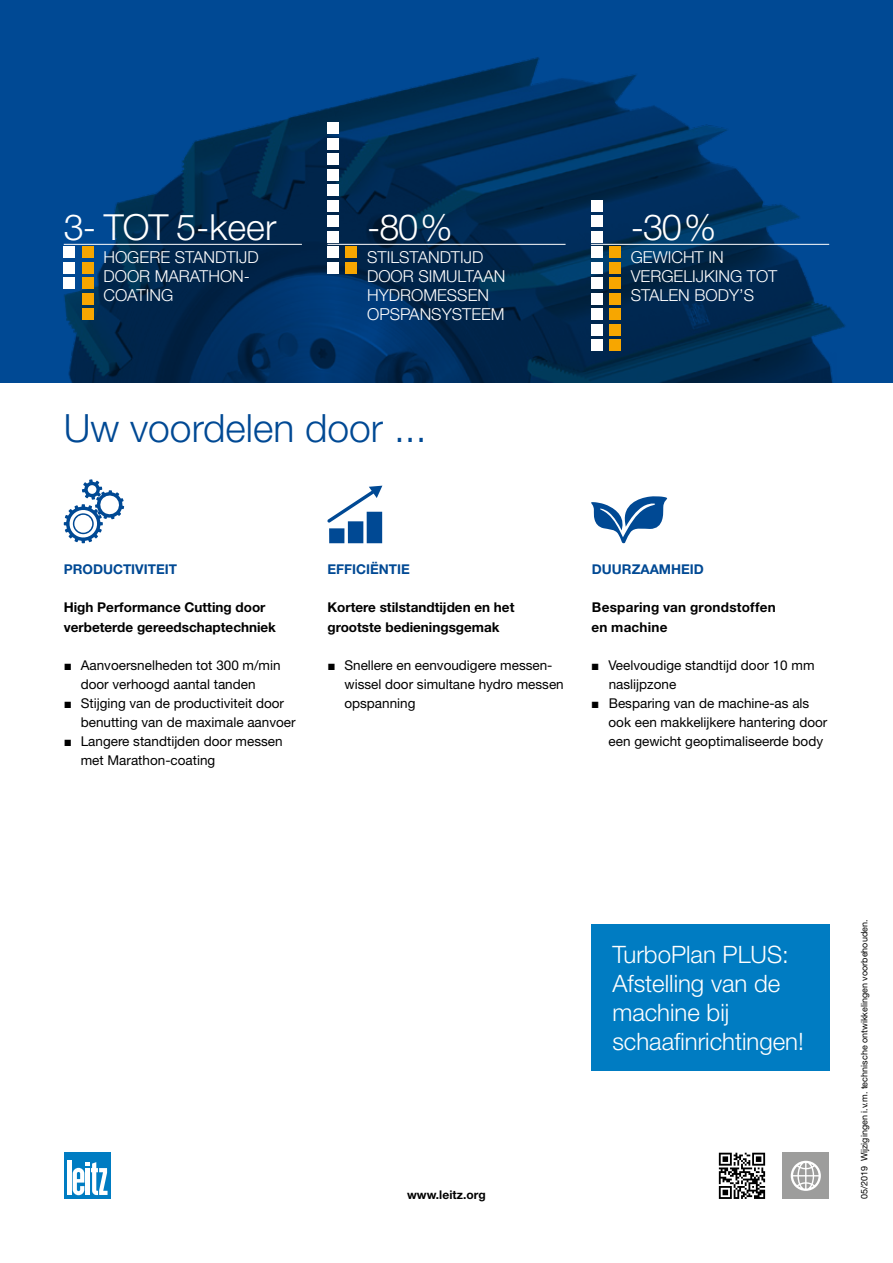
<style>
.page{position:relative;width:893px;height:1263px;background:#fff}
.page>*{position:absolute;margin:0;border:0;box-sizing:border-box;transform-origin:0 0}
.t1{font:300 39px "Helvetica Neue LT Pro";color:#004994}
.t2{font:300 36px "Helvetica Neue LT Pro";letter-spacing:-.03em;color:#fff}
.t3{font:300 24px/28.8px "Helvetica Neue LT Pro";color:#fff}
.t4{font:300 16.5px/19px "Helvetica Neue LT Pro";color:#fff}
.t5{font:13.5px/19.2px "Helvetica Neue LT Pro";color:#000}
.t6{font:700 13.5px/19.2px "Helvetica Neue LT Pro";color:#000}
.t7{font:700 13.5px "Helvetica Neue LT Pro";color:#004994}
.t8{font:700 13.5px/19.2px "Helvetica Neue LT Pro";letter-spacing:.02em;color:#000}
.t9{font:700 12px "Helvetica Neue LT Pro";letter-spacing:.005em;color:#000}
.t10{font:9px "Helvetica Neue LT Pro";color:#000}
.s1{font-family:"Arial";font-weight:700}
</style>
<div class="page">
<img style="left:0;top:0;width:893px;height:383px">
<div style="left:64px;top:1152px;width:47px;height:47px;background:#007cc2"></div>
<div style="left:67px;top:1160px;width:5px;height:35px;background:#fff"></div>
<svg style="left:73px;top:1162px;width:35px;height:33px"></svg>
<svg style="left:64px;top:479px;width:60px;height:64px"></svg>
<svg style="left:591px;top:496px;width:76px;height:47px"></svg>
<div style="left:367px;top:512px;width:15px;height:31px;background:#004994"></div>
<div style="left:348px;top:521px;width:15px;height:22px;background:#004994"></div>
<div style="left:329px;top:528px;width:15px;height:15px;background:#004994"></div>
<svg style="left:327px;top:486px;width:55px;height:37px"></svg>
<div style="left:783px;top:1153px;width:46px;height:46px;background:#9d9d9c"></div>
<svg style="left:791px;top:1161px;width:30px;height:30px"></svg>
<svg style="left:719px;top:1153px;width:46px;height:46px"></svg>
<div style="left:82px;top:309px;width:11px;height:11px;background:#f7a600"></div>
<div style="left:82px;top:293px;width:11px;height:11px;background:#f7a600"></div>
<div style="left:82px;top:278px;width:11px;height:11px;background:#f7a600"></div>
<div style="left:82px;top:262px;width:11px;height:11px;background:#f7a600"></div>
<div style="left:82px;top:247px;width:11px;height:11px;background:#f7a600"></div>
<hr style="left:64px;top:244px;width:238px;height:1px;background:#fff">
<div style="left:64px;top:278px;width:11px;height:11px;background:#fff"></div>
<div style="left:64px;top:262px;width:11px;height:11px;background:#fff"></div>
<div style="left:64px;top:247px;width:11px;height:11px;background:#fff"></div>
<hr style="left:327px;top:244px;width:239px;height:1px;background:#fff">
<div style="left:327px;top:153px;width:12px;height:12px;background:#fff"></div>
<div style="left:327px;top:138px;width:12px;height:11px;background:#fff"></div>
<div style="left:327px;top:122px;width:12px;height:12px;background:#fff"></div>
<div style="left:346px;top:246px;width:11px;height:12px;background:#f7a600"></div>
<div style="left:346px;top:262px;width:11px;height:11px;background:#f7a600"></div>
<div style="left:327px;top:200px;width:12px;height:11px;background:#fff"></div>
<div style="left:327px;top:246px;width:12px;height:12px;background:#fff"></div>
<div style="left:327px;top:262px;width:12px;height:11px;background:#fff"></div>
<div style="left:327px;top:184px;width:12px;height:12px;background:#fff"></div>
<div style="left:327px;top:231px;width:12px;height:11px;background:#fff"></div>
<div style="left:327px;top:169px;width:12px;height:11px;background:#fff"></div>
<div style="left:327px;top:215px;width:12px;height:12px;background:#fff"></div>
<hr style="left:591px;top:244px;width:238px;height:1px;background:#fff">
<div style="left:609px;top:324px;width:11px;height:11px;background:#f7a600"></div>
<div style="left:609px;top:340px;width:11px;height:11px;background:#f7a600"></div>
<div style="left:609px;top:278px;width:11px;height:11px;background:#f7a600"></div>
<div style="left:609px;top:309px;width:11px;height:11px;background:#f7a600"></div>
<div style="left:609px;top:262px;width:11px;height:11px;background:#f7a600"></div>
<div style="left:609px;top:293px;width:11px;height:11px;background:#f7a600"></div>
<div style="left:609px;top:247px;width:11px;height:11px;background:#f7a600"></div>
<div style="left:591px;top:324px;width:11px;height:11px;background:#fff"></div>
<div style="left:591px;top:340px;width:11px;height:11px;background:#fff"></div>
<div style="left:591px;top:278px;width:11px;height:11px;background:#fff"></div>
<div style="left:591px;top:231px;width:11px;height:11px;background:#fff"></div>
<div style="left:591px;top:309px;width:11px;height:11px;background:#fff"></div>
<div style="left:591px;top:262px;width:11px;height:11px;background:#fff"></div>
<div style="left:591px;top:216px;width:11px;height:11px;background:#fff"></div>
<div style="left:591px;top:293px;width:11px;height:11px;background:#fff"></div>
<div style="left:591px;top:247px;width:11px;height:11px;background:#fff"></div>
<div style="left:591px;top:200px;width:11px;height:11px;background:#fff"></div>
<div style="left:591px;top:925px;width:238px;height:146px;background:#007cc2"></div>
<h2 class="t2" style="left:64px;top:205px;width:214px">3- TOT 5-keer</h2>
<h2 class="t2" style="left:367px;top:205px;width:87px">-80%</h2>
<h2 class="t2" style="left:631px;top:205px;width:87px">-30%</h2>
<p class="t4" style="left:367px;top:247px;width:140px">STILSTANDTIJD<br>DOOR SIMULTAAN<br>HYDROMESSEN<br>OPSPANSYSTEEM</p>
<p class="t4" style="left:631px;top:247px;width:148px">GEWICHT IN<br>VERGELIJKING TOT<br>STALEN BODY’S</p>
<p class="t4" style="left:103px;top:247px;width:157px">HOGERE STANDTIJD<br>DOOR MARATHON-<br>COATING</p>
<h1 class="t1" style="left:64px;top:405px;width:364px">Uw voordelen door ...</h1>
<p class="t7" style="left:64px;top:561px;width:115px">PRODUCTIVITEIT</p>
<p class="t6" style="left:64px;top:598px;width:214px">High Performance Cutting door verbeterde gereedschaptechniek</p>
<p class="t5" style="left:64px;top:655px;width:218px;text-align:center"><span class="s1">■</span> Aanvoersnelheden tot 300 m/min door verhoogd aantal tanden</p>
<p class="t5" style="left:81px;top:693px;width:216px;text-indent:-17px"><span class="s1">■</span> Stijging van de productiviteit door benutting van de maximale aanvoer</p>
<p class="t5" style="left:81px;top:732px;width:203px;text-indent:-17px"><span class="s1">■</span> Langere standtijden door messen met Marathon-coating</p>
<p class="t7" style="left:327px;top:561px;width:84px">EFFICIËNTIE</p>
<p class="t6" style="left:327px;top:598px;width:188px">Kortere stilstandtijden en het grootste bedieningsgemak</p>
<p class="t5" style="left:344px;top:655px;width:221px;text-indent:-17px"><span class="s1">■</span> Snellere en eenvoudigere messen&shy;wissel door simultane hydro messen opspanning</p>
<p class="t7" style="left:592px;top:561px;width:113px">DUURZAAMHEID</p>
<p class="t8" style="left:591px;top:598px;width:186px">Besparing van grondstoffen en machine</p>
<p class="t5" style="left:609px;top:655px;width:207px;text-indent:-18px"><span class="s1">■</span> Veelvoudige standtijd door 10 mm naslijpzone</p>
<p class="t5" style="left:609px;top:693px;width:220px;text-indent:-17px"><span class="s1">■</span> Besparing van de machine-as als ook een makkelijkere hantering door een gewicht geoptimaliseerde body</p>
<p class="t9" style="left:407px;top:1187px;width:80px">www.leitz.org</p>
<h3 class="t3" style="left:612px;top:940px;width:193px">TurboPlan PLUS:<br>Afstelling van de machine bij schaafinrichtingen!</h3>
<p class="t10" style="left:859px;top:1199px;width:281px;rotate:-90deg">05/2019 Wijzigingen i.v.m. technische ontwikkelingen voorbehouden.</p>
</div>
